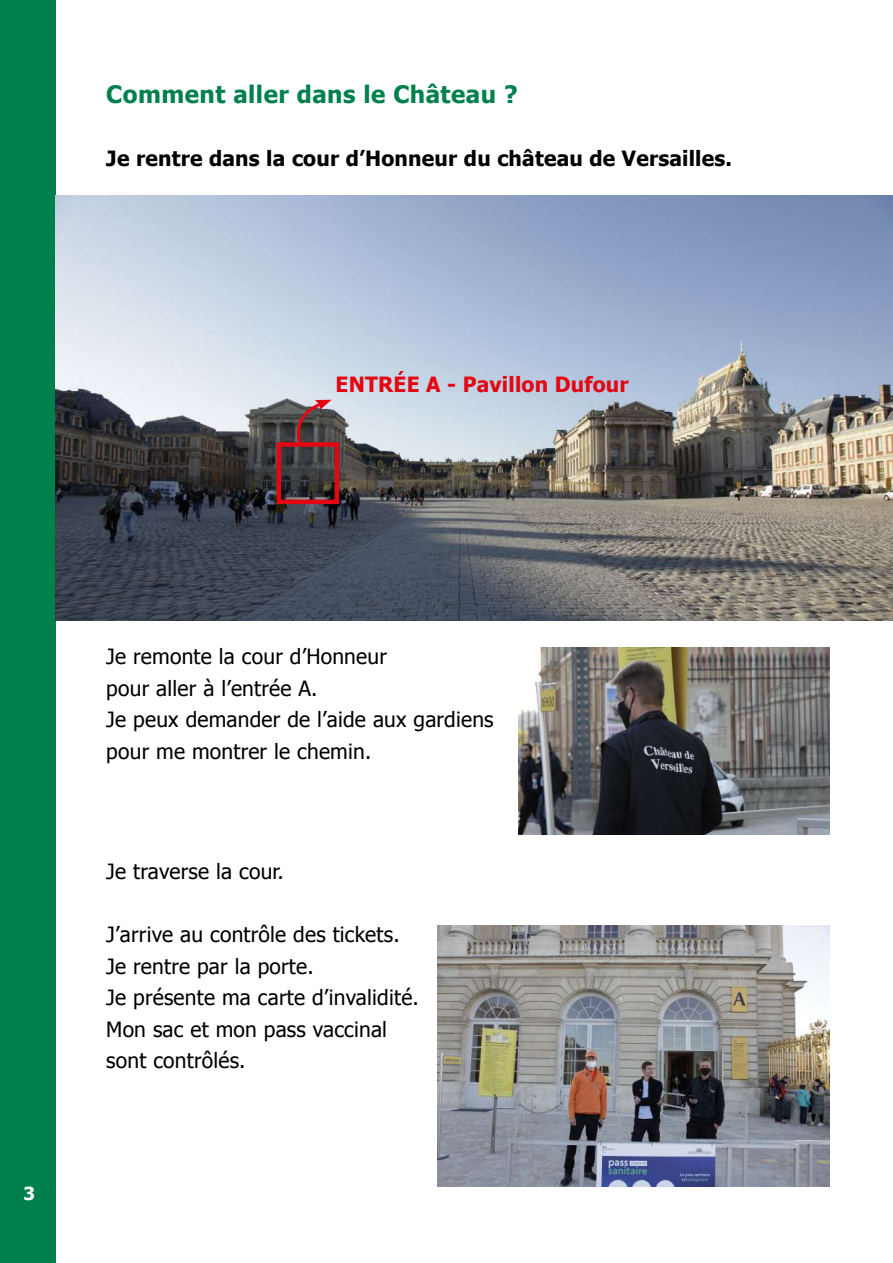
<style>
.page{position:relative;width:893px;height:1263px;background:#fff}
.page>*{position:absolute;margin:0;border:0;box-sizing:border-box;transform-origin:0 0}
.t1{font:700 24px "Tahoma";letter-spacing:.02em;color:#00804d}
.t2{font:21px/31.5px "Tahoma";letter-spacing:.01em;color:#000}
.t3{font:700 21px "Tahoma";letter-spacing:.01em;color:#000}
.t4{font:700 21px "Tahoma";letter-spacing:.01em;color:#e30613}
.t5{font:700 18px "Tahoma";color:#fff}
</style>
<div class="page">
<div style="left:0;top:0;width:55px;height:1263px;background:#00804d"></div>
<img style="left:55px;top:195px;width:838px;height:425px">
<div style="left:277px;top:442px;width:62px;height:62px;border:4px solid #e30613"></div>
<svg style="left:290px;top:400px;width:42px;height:45px;background:#704c4f"></svg>
<img style="left:518px;top:648px;width:311px;height:187px">
<img style="left:438px;top:926px;width:391px;height:260px">
<p class="t1" style="left:106px;top:78px;width:413px">Comment aller dans le Château ?</p>
<p class="t3" style="left:106px;top:144px;width:627px">Je rentre dans la cour d’Honneur du château de Versailles.</p>
<p class="t4" style="left:336px;top:370px;width:295px">ENTRÉE A - Pavillon Dufour</p>
<p class="t5" style="left:23px;top:1181px;width:13px">3</p>
<p class="t2" style="left:106px;top:640px;width:389px">Je remonte la cour d’Honneur<br>pour aller à l’entrée A.<br>Je peux demander de l’aide aux gardiens pour me montrer le chemin.</p>
<p class="t2" style="left:106px;top:855px;width:179px">Je traverse la cour.</p>
<p class="t2" style="left:106px;top:918px;width:314px">J’arrive au contrôle des tickets.<br>Je rentre par la porte.<br>Je présente ma carte d’invalidité.<br>Mon sac et mon pass vaccinal sont contrôlés.</p>
</div>
